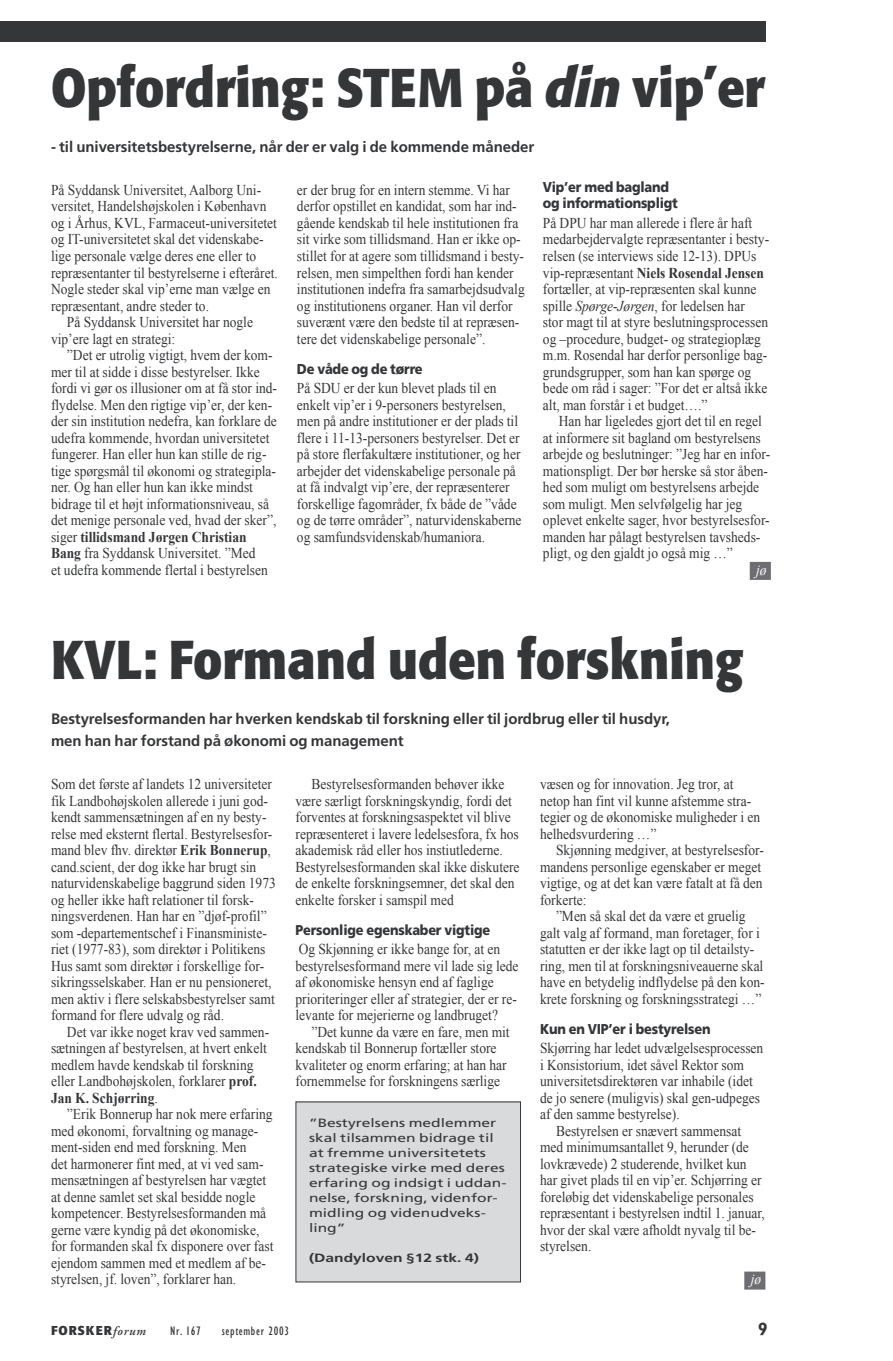
<style>
.page{position:relative;width:893px;height:1361px;background:#fff}
.page>*{position:absolute;margin:0;border:0;box-sizing:border-box;transform-origin:0 0}
.t1{font:700 54px "Formata";color:#353638;scale:.9 1}
.t2{font:700 condensed 18px "Gill Sans";color:#353638}
.t3{font:15px/16.5px "Times New Roman";color:#353638;scale:.9 1}
.t4{font:700 15px/22.5px "Frutiger";letter-spacing:-.005em;color:#353638}
.t5{font:700 15px "Times New Roman";color:#353638;scale:.9 1}
.t6{font:italic 15px "Times New Roman";color:#fff;scale:.9 1}
.t7{font:900 14.25px/16.5px "Frutiger";letter-spacing:-.015em;color:#353638;scale:.9 1}
.t8{font:condensed 12.75px "Gill Sans";letter-spacing:.05em;color:#353638}
.t9{font:700 12.75px "Formata";letter-spacing:.07em;color:#353638}
.t10{font:12px/15px "Frutiger";color:#353638;scale:1.3 1}
.t11{font:700 12px "Frutiger";color:#353638;scale:1.3 1}
.s1{font-style:italic}
.s2{font-weight:400}
.s3{font-weight:700}
.s4{font-family:"Adobe Garamond";font-weight:600;font-style:italic}
</style>
<div class="page">
<div style="left:744px;top:1271px;width:21px;height:18px;background:#6e6d71"></div>
<div style="left:296px;top:1102px;width:224px;height:180px;background:#d9dadc"></div>
<div style="left:750px;top:562px;width:21px;height:18px;background:#6e6d71"></div>
<div style="left:0;top:21px;width:765px;height:21px;background:#353638"></div>
<h1 class="t1" style="left:51px;top:54px;width:795px">Opfordring: STEM på <span class="s1">din</span> vip’er</h1>
<p class="t4" style="left:51px;top:135px;width:485px">- til universitetsbestyrelserne, når der er valg i de kommende måneder</p>
<p class="t3" style="left:51px;top:181px;width:235px">På Syddansk Universitet, Aalborg Uni-</p>
<p class="t3" style="left:51px;top:198px;width:241px">versitet, Handelshøjskolen i København</p>
<p class="t3" style="left:51px;top:214px;width:252px">og i Århus, KVL, Farmaceut-universitetet</p>
<p class="t3" style="left:51px;top:231px;width:238px">og IT-universitetet skal det videnskabe-</p>
<p class="t3" style="left:51px;top:247px;width:229px">lige personale vælge deres ene eller to</p>
<p class="t3" style="left:51px;top:264px;width:254px">repræsentanter til bestyrelserne i efteråret.</p>
<p class="t3" style="left:51px;top:280px;width:245px">Nogle steder skal vip’erne man vælge en</p>
<p class="t3" style="left:51px;top:297px;width:177px">repræsentant, andre steder to.</p>
<p class="t3" style="left:67px;top:313px;width:208px">På Syddansk Universitet har nogle</p>
<p class="t3" style="left:51px;top:330px;width:140px">vip’ere lagt en strategi:</p>
<p class="t3" style="left:67px;top:346px;width:230px">”Det er utrolig vigtigt, hvem der kom-</p>
<p class="t3" style="left:51px;top:363px;width:233px">mer til at sidde i disse bestyrelser. Ikke</p>
<p class="t3" style="left:51px;top:379px;width:253px">fordi vi gør os illusioner om at få stor ind-</p>
<p class="t3" style="left:51px;top:396px;width:247px">flydelse. Men den rigtige vip’er, der ken-</p>
<p class="t3" style="left:51px;top:412px;width:252px">der sin institution nedefra, kan forklare de</p>
<p class="t3" style="left:51px;top:429px;width:244px">udefra kommende, hvordan universitetet</p>
<p class="t3" style="left:51px;top:445px;width:241px">fungerer. Han eller hun kan stille de rig-</p>
<p class="t3" style="left:51px;top:462px;width:252px">tige spørgsmål til økonomi og strategipla-</p>
<p class="t3" style="left:51px;top:478px;width:226px">ner. Og han eller hun kan ikke mindst</p>
<p class="t3" style="left:51px;top:495px;width:244px">bidrage til et højt informationsniveau, så</p>
<p class="t3" style="left:51px;top:511px;width:252px">det menige personale ved, hvad der sker”,</p>
<p class="t5" style="left:51px;top:528px;width:219px"><span class="s2">siger</span> tillidsmand Jørgen Christian</p>
<p class="t3" style="left:51px;top:544px;width:229px"><span class="s3">Bang</span> fra Syddansk Universitet. ”Med</p>
<p class="t3" style="left:51px;top:561px;width:243px">et udefra kommende flertal i bestyrelsen</p>
<p class="t3" style="left:297px;top:181px;width:255px">er der brug for en intern stemme. Vi har derfor opstillet en kandidat, som har ind&shy;gående kendskab til hele institutionen fra sit virke som tillidsmand. Han er ikke op&shy;stillet for at agere som tillidsmand i besty&shy;relsen, men simpelthen fordi han kender institutionen indefra fra samarbejdsudvalg og institutionens organer. Han vil derfor suverænt være den bedste til at repræsen&shy;tere det videnskabelige personale”.</p>
<p class="t7" style="left:297px;top:360px;width:141px">De våde og de tørre</p>
<p class="t3" style="left:297px;top:379px;width:251px">På SDU er der kun blevet plads til en enkelt vip’er i 9-personers bestyrelsen, men på andre institutioner er der plads til flere i 11-13-personers bestyrelser. Det er på store flerfakultære institutioner, og her arbejder det videnskabelige personale på at få indvalgt vip’ere, der repræsenterer forskellige fagområder, fx både de ”våde og de tørre områder”, naturvidenskaberne og samfundsvidenskab/humaniora.</p>
<p class="t7" style="left:543px;top:178px;width:151px">Vip’er med bagland og informationspligt</p>
<p class="t3" style="left:543px;top:214px;width:253px">På DPU har man allerede i flere år haft medarbejdervalgte repræsentanter i besty&shy;relsen (se interviews side 12-13). DPUs vip-repræsentant <span class="s3">Niels Rosendal Jensen </span>fortæller, at vip-repræsenten skal kunne spille <span class="s1">Spørge-Jørgen</span>, for ledelsen har<br>stor magt til at styre beslutningsprocessen og –procedure, budget- og strategioplæg m.m. Rosendal har derfor personlige bag&shy;grundsgrupper, som han kan spørge og bede om råd i sager: ”For det er altså ikke alt, man forstår i et budget….”</p>
<p class="t3" style="left:543px;top:412px;width:254px;text-indent:16px">Han har ligeledes gjort det til en regel at informere sit bagland om bestyrelsens arbejde og beslutninger: ”Jeg har en infor&shy;mationspligt. Der bør herske så stor åben&shy;hed som muligt om bestyrelsens arbejde som muligt. Men selvfølgelig har jeg oplevet enkelte sager, hvor bestyrelsesfor&shy;manden har pålagt bestyrelsen tavsheds&shy;pligt, og den gjaldt jo også mig …”</p>
<p class="t6" style="left:756px;top:561px;width:13px">jø</p>
<h1 class="t1" style="left:51px;top:626px;width:771px">KVL: Formand uden forskning</h1>
<p class="t4" style="left:51px;top:707px;width:620px">Bestyrelsesformanden har hverken kendskab til forskning eller til jordbrug eller til husdyr, men han har forstand på økonomi og management</p>
<p class="t3" style="left:51px;top:775px;width:251px">Som det første af landets 12 universiteter fik Landbohøjskolen allerede i juni god&shy;kendt sammensætningen af en ny besty&shy;relse med eksternt flertal. Bestyrelsesfor&shy;mand blev fhv. direktør <span class="s3">Erik Bonnerup</span>, cand.scient, der dog ikke har brugt sin naturvidenskabelige baggrund siden 1973 og heller ikke haft relationer til forsk&shy;ningsverdenen. Han har en ”djøf-profil” som -departementschef i Finansministe&shy;riet (1977-83), som direktør i Politikens Hus samt som direktør i forskellige for&shy;sikringsselskaber. Han er nu pensioneret, men aktiv i flere selskabsbestyrelser samt formand for flere udvalg og råd.</p>
<p class="t3" style="left:51px;top:1023px;width:244px;text-indent:16px">Det var ikke noget krav ved sammen&shy;sætningen af bestyrelsen, at hvert enkelt medlem havde kendskab til forskning eller Landbohøjskolen, forklarer <span class="s3">prof.<br>Jan K. Schjørring</span>.</p>
<p class="t3" style="left:51px;top:1105px;width:249px;text-indent:16px">”Erik Bonnerup har nok mere erfaring med økonomi, forvaltning og manage&shy;ment-siden end med forskning. Men<br>det harmonerer fint med, at vi ved sam&shy;mensætningen af bestyrelsen har vægtet at denne samlet set skal besidde nogle kompetencer. Bestyrelsesformanden må gerne være kyndig på det økonomiske, for formanden skal fx disponere over fast ejendom sammen med et medlem af be&shy;styrelsen, jf. loven”, forklarer han.</p>
<p class="t3" style="left:296px;top:775px;width:250px;text-indent:16px">Bestyrelsesformanden behøver ikke være særligt forskningskyndig, fordi det forventes at forskningsaspektet vil blive repræsenteret i lavere ledelsesfora, fx hos akademisk råd eller hos instiutlederne.<br>Bestyrelsesformanden skal ikke diskutere de enkelte forskningsemner, det skal den enkelte forsker i samspil med</p>
<p class="t7" style="left:296px;top:921px;width:218px">Personlige egenskaber vigtige</p>
<p class="t3" style="left:296px;top:940px;width:249px">Og Skjønning er ikke bange for, at en bestyrelsesformand mere vil lade sig lede af økonomiske hensyn end af faglige prioriteringer eller af strategier, der er re&shy;levante for mejerierne og landbruget?</p>
<p class="t3" style="left:296px;top:1023px;width:239px;text-indent:16px">”Det kunne da være en fare, men mit kendskab til Bonnerup fortæller store kvaliteter og enorm erfaring; at han har fornemmelse for forskningens særlige</p>
<p class="t10" style="left:309px;top:1115px;width:154px">”Bestyrelsens medlemmer skal tilsammen bidrage til at fremme universitetets strategiske virke med deres erfaring og indsigt i uddan&shy;nelse, forskning, videnfor&shy;midling og videnudveks&shy;ling”</p>
<p class="t11" style="left:309px;top:1250px;width:132px">(Dandyloven §12 stk. 4)</p>
<p class="t3" style="left:540px;top:775px;width:246px">væsen og for innovation. Jeg tror, at netop han fint vil kunne afstemme stra&shy;tegier og de økonomiske muligheder i en helhedsvurdering …”</p>
<p class="t3" style="left:540px;top:841px;width:250px;text-indent:16px">Skjønning medgiver, at bestyrelsesfor&shy;mandens personlige egenskaber er meget vigtige, og at det kan være fatalt at få den forkerte:</p>
<p class="t3" style="left:540px;top:907px;width:251px;text-indent:16px">”Men så skal det da være et gruelig galt valg af formand, man foretager, for i statutten er der ikke lagt op til detailsty&shy;ring, men til at forskningsniveauerne skal have en betydelig indflydelse på den kon&shy;krete forskning og forskningsstrategi …”</p>
<p class="t7" style="left:540px;top:1020px;width:191px">Kun en VIP’er i bestyrelsen</p>
<p class="t3" style="left:540px;top:1039px;width:250px">Skjørring har ledet udvælgelsesprocessen i Konsistorium, idet såvel Rektor som universitetsdirektøren var inhabile (idet de jo senere (muligvis) skal gen-udpeges af den samme bestyrelse).</p>
<p class="t3" style="left:540px;top:1122px;width:251px;text-indent:16px">Bestyrelsen er snævert sammensat med minimumsantallet 9, herunder (de lovkrævede) 2 studerende, hvilket kun har givet plads til en vip’er. Schjørring er foreløbig det videnskabelige personales repræsentant i bestyrelsen indtil 1. januar, hvor der skal være afholdt nyvalg til be&shy;styrelsen.</p>
<p class="t6" style="left:751px;top:1270px;width:13px">jø</p>
<p class="t9" style="left:51px;top:1322px;width:96px">FORSKER<span class="s4">forum</span></p>
<p class="t8" style="left:170px;top:1324px;width:32px">Nr. 167</p>
<p class="t8" style="left:222px;top:1324px;width:69px">september 2003</p>
<p class="t2" style="left:758px;top:1318px;width:11px">9</p>
</div>
